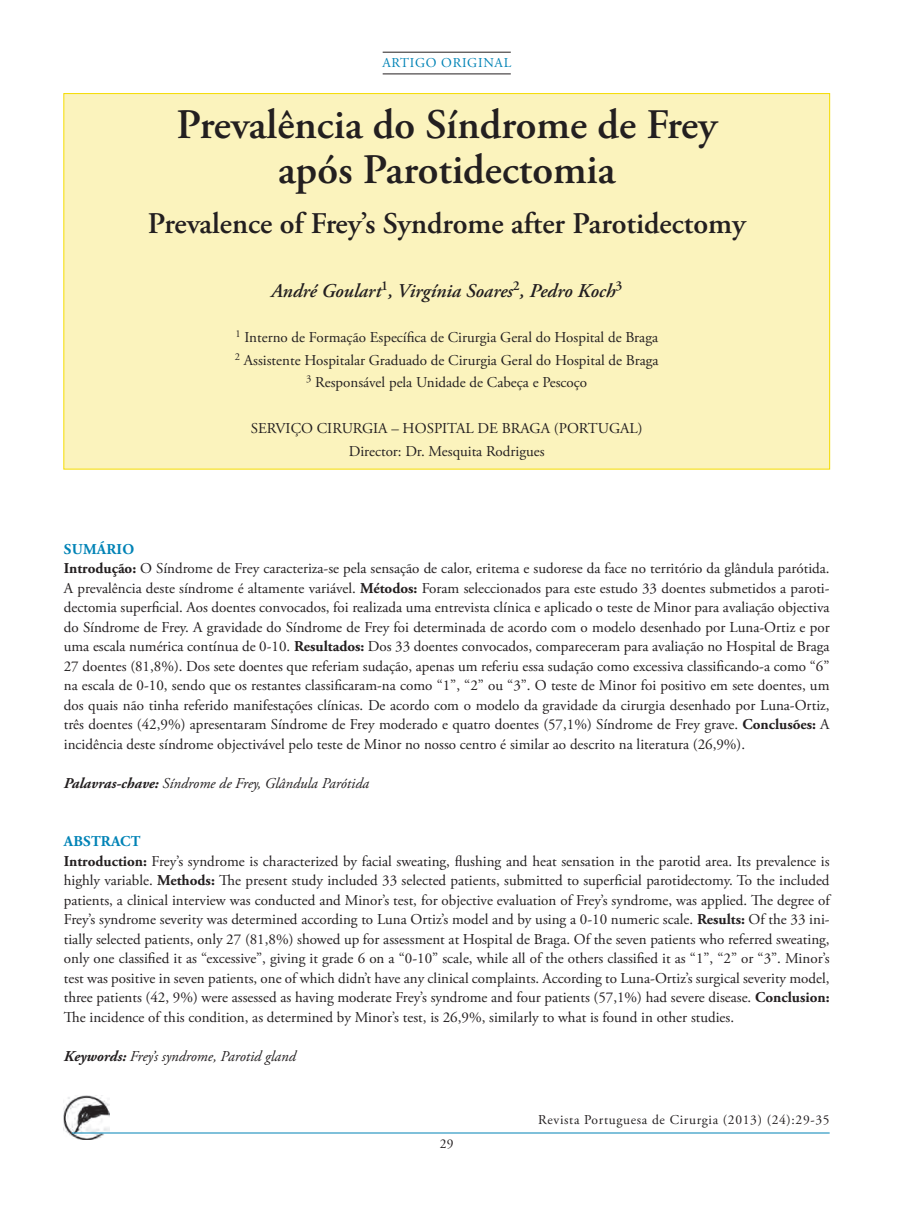
<style>
.page{position:relative;width:902px;height:1208px;background:#fff}
.page>*{position:absolute;margin:0;border:0;box-sizing:border-box;transform-origin:0 0}
._01_Titulo{font:600 42px/45px "Adobe Garamond Pro";color:#231f20;text-align:center}
._02_Titulo_ingles{font:600 30px "Adobe Garamond Pro";color:#231f20}
._03_Autores{font:italic 600 19.5px "Adobe Garamond Pro";color:#231f20}
.Texto_colunas{font:15px/19.5px "Adobe Garamond Pro";color:#231f20;text-align:justify}
._04_Grau_Academico{font:15px "Adobe Garamond Pro";color:#231f20}
.Texto_colunas-2{font:italic 15px "Adobe Garamond Pro";color:#231f20}
.Texto_colunas-3{font:700 15px "Adobe Garamond Pro";letter-spacing:.015em;color:#0083b6}
.t1{font:13.5px "Adobe Garamond Pro";letter-spacing:.05em;color:#231f20}
.t2{font:13.5px "Adobe Garamond";letter-spacing:.05em;color:#0083b6}
.s1{font-weight:700}
</style>
<div class="page">
<img style="left:64px;top:1095px;width:45px;height:45px">
<hr style="left:72px;top:1132px;width:757px;height:1px;background:#0083b6">
<hr style="left:382px;top:52px;width:128px;height:1px;background:#231f20">
<hr style="left:382px;top:74px;width:128px;height:1px;background:#231f20">
<div style="left:64px;top:94px;width:765px;height:375px;background:#fbf3bd"></div>
<p class="t2" style="left:382px;top:56px;width:130px">ARTIGO ORIGINAL</p>
<p class="_01_Titulo" style="left:176px;top:102px;width:542px">Prevalência do Síndrome de Frey após Parotidectomia</p>
<p class="_02_Titulo_ingles" style="left:148px;top:206px;width:599px">Prevalence of Frey’s Syndrome after Parotidectomy</p>
<p class="_03_Autores" style="left:271px;top:279px;width:353px">André Goulart<sup>1</sup>, Virgínia Soares<sup>2</sup>, Pedro Koch<sup>3</sup></p>
<p class="_04_Grau_Academico" style="left:235px;top:328px;width:424px"><sup>1</sup> Interno de Formação Específica de Cirurgia Geral do Hospital de Braga</p>
<p class="_04_Grau_Academico" style="left:235px;top:351px;width:425px"><sup>2</sup> Assistente Hospitalar Graduado de Cirurgia Geral do Hospital de Braga</p>
<p class="_04_Grau_Academico" style="left:306px;top:374px;width:282px"><sup>3</sup> Responsável pela Unidade de Cabeça e Pescoço</p>
<p class="_04_Grau_Academico" style="left:251px;top:419px;width:393px">SERVIÇO CIRURGIA – HOSPITAL DE BRAGA (PORTUGAL)</p>
<p class="_04_Grau_Academico" style="left:349px;top:442px;width:197px">Director: Dr. Mesquita Rodrigues</p>
<p class="Texto_colunas-3" style="left:64px;top:540px;width:72px">SUMÁRIO</p>
<p class="Texto_colunas" style="left:64px;top:559px;width:767px"><span class="s1">Introdução:</span> O Síndrome de Frey caracteriza-se pela sensação de calor, eritema e sudorese da face no território da glândula parótida.<br>A prevalência deste síndrome é altamente variável. <span class="s1">Métodos:</span> Foram seleccionados para este estudo 33 doentes submetidos a paroti&shy;dectomia superficial. Aos doentes convocados, foi realizada uma entrevista clínica e aplicado o teste de Minor para avaliação objectiva do Síndrome de Frey. A gravidade do Síndrome de Frey foi determinada de acordo com o modelo desenhado por Luna-Ortiz e por uma escala numérica contínua de 0-10. <span class="s1">Resultados:</span> Dos 33 doentes convocados, compareceram para avaliação no Hospital de Braga 27 doentes (81,8%). Dos sete doentes que referiam sudação, apenas um referiu essa sudação como excessiva classificando-a como “6” na escala de 0-10, sendo que os restantes classificaram-na como “1”, “2” ou “3”. O teste de Minor foi positivo em sete doentes, um dos quais não tinha referido manifestações clínicas. De acordo com o modelo da gravidade da cirurgia desenhado por Luna-Ortiz, três doentes (42,9%) apresentaram Síndrome de Frey moderado e quatro doentes (57,1%) Síndrome de Frey grave. <span class="s1">Conclusões:</span> A incidência deste síndrome objectivável pelo teste de Minor no nosso centro é similar ao descrito na literatura (26,9%).</p>
<p class="Texto_colunas-2" style="left:64px;top:774px;width:307px"><span class="s1">Palavras-chave:</span> Síndrome de Frey, Glândula Parótida</p>
<p class="Texto_colunas-3" style="left:64px;top:832px;width:78px">ABSTRACT</p>
<p class="Texto_colunas" style="left:64px;top:851px;width:767px"><span class="s1">Introduction:</span> Frey’s syndrome is characterized by facial sweating, flushing and heat sensation in the parotid area. Its prevalence is highly variable. <span class="s1">Methods:</span> The present study included 33 selected patients, submitted to superficial parotidectomy. To the included patients, a clinical interview was conducted and Minor’s test, for objective evaluation of Frey’s syndrome, was applied. The degree of Frey’s syndrome severity was determined according to Luna Ortiz’s model and by using a 0-10 numeric scale. <span class="s1">Results:</span> Of the 33 ini&shy;tially selected patients, only 27 (81,8%) showed up for assessment at Hospital de Braga. Of the seven patients who referred sweating, only one classified it as “excessive”, giving it grade 6 on a “0-10” scale, while all of the others classified it as “1”, “2” or “3”. Minor’s test was positive in seven patients, one of which didn’t have any clinical complaints. According to Luna-Ortiz’s surgical severity model, three patients (42, 9%) were assessed as having moderate Frey’s syndrome and four patients (57,1%) had severe disease. <span class="s1">Conclusion:<br></span>The incidence of this condition, as determined by Minor’s test, is 26,9%, similarly to what is found in other studies.</p>
<p class="Texto_colunas-2" style="left:64px;top:1047px;width:233px"><span class="s1">Keywords:</span> Frey’s syndrome, Parotid gland</p>
<p class="t1" style="left:440px;top:1135px;width:15px">22</p>
<p class="t1" style="left:538px;top:1111px;width:293px">Revista Portuguesa de Cirurgia (2013) (24):29-35</p>
</div>
